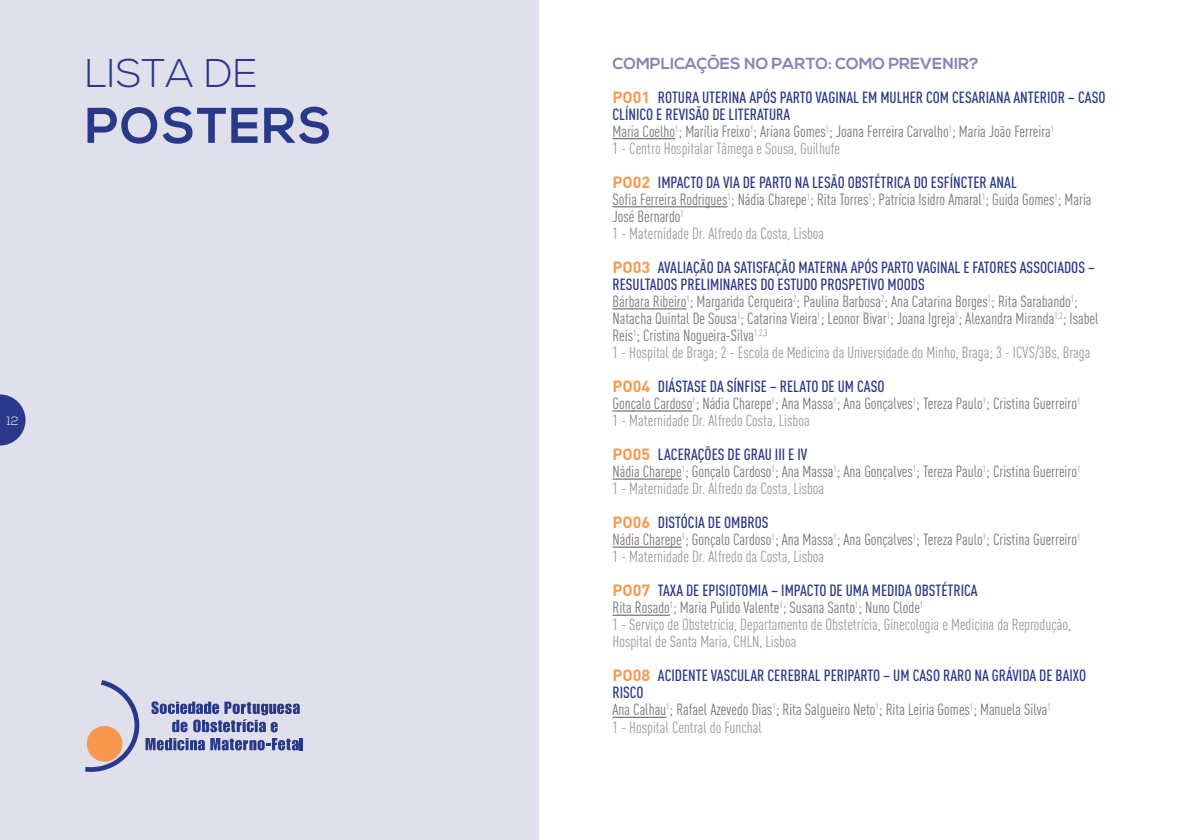
<style>
.page{position:relative;width:1191px;height:840px;background:#fff}
.page>*{position:absolute;margin:0;border:0;box-sizing:border-box;transform-origin:0 0}
.t1{font:700 50px "Nexa";letter-spacing:.03em;color:#293888}
.t2{font:300 40px "Nexa";color:#293888}
.t3{font:16px/17px "DIN Cond";color:#797472}
.t4{font:16px/17px "DIN Cond";color:#9a9a9f}
.t5{font:500 16px/17px "DIN Cond";color:#293888}
.t6{font:700 16px "Nexa";color:#8684b6}
.t7{font:300 12px "Nexa";color:#fff}
.s1{font-family:"DIN";font-weight:700;color:#f8984f}
.s2{font-weight:400;color:#797472}
.s3{font-weight:400;color:#9a9a9f}
.s4{font-weight:500;color:#293888}
.s5{color:#9a9a9f}
.s6{color:#797472}
</style>
<div class="page">
<hr style="left:612px;top:138px;width:63px;height:1px;background:#797472">
<hr style="left:612px;top:206px;width:115px;height:1px;background:#797472">
<hr style="left:612px;top:308px;width:74px;height:1px;background:#797472">
<hr style="left:612px;top:410px;width:80px;height:1px;background:#797472">
<hr style="left:612px;top:478px;width:69px;height:1px;background:#797472">
<hr style="left:612px;top:546px;width:69px;height:1px;background:#797472">
<hr style="left:612px;top:614px;width:58px;height:1px;background:#797472">
<hr style="left:612px;top:716px;width:54px;height:1px;background:#797472">
<div style="left:0;top:0;width:539px;height:839px;background:#e0dfec"></div>
<svg style="left:85px;top:680px;width:218px;height:92px"></svg>
<svg style="left:0;top:394px;width:26px;height:51px"></svg>
<h2 class="t2" style="left:85px;top:50px;width:174px">LISTA DE</h2>
<h1 class="t1" style="left:85px;top:97px;width:248px">POSTERS</h1>
<p class="t7" style="left:7px;top:414px;width:13px">12</p>
<p class="t6" style="left:612px;top:54px;width:368px">COMPLICAÇÕES NO PARTO: COMO PREVENIR?</p>
<p class="t5" style="left:612px;top:88px;width:494px"><span class="s1">PO01</span> ROTURA UTERINA APÓS PARTO VAGINAL EM MULHER COM CESARIANA ANTERIOR – CASO CLÍNICO E REVISÃO DE LITERATURA<br><span class="s2">Maria Coelho</span><sup>1</sup><span class="s2">; Marília Freixo</span><sup>1</sup><span class="s2">; Ariana Gomes</span><sup>1</sup><span class="s2">; Joana Ferreira Carvalho</span><sup>1</sup><span class="s2">; Maria João Ferreira</span><sup>1<br></sup><span class="s3">1 - Centro Hospitalar Tâmega e Sousa, Guilhufe</span></p>
<p class="t3" style="left:612px;top:173px;width:480px"><span class="s1">PO02</span> <span class="s4">IMPACTO DA VIA DE PARTO NA LESÃO OBSTÉTRICA DO ESFÍNCTER ANAL<br></span>Sofia Ferreira Rodrigues<sup>1</sup>; Nádia Charepe<sup>1</sup>; Rita Torres<sup>1</sup>; Patrícia Isidro Amaral<sup>1</sup>; Guida Gomes<sup>1</sup>; Maria José Bernardo<sup>1<br></sup><span class="s5">1 - Maternidade Dr. Alfredo da Costa, Lisboa</span></p>
<p class="t3" style="left:612px;top:258px;width:487px"><span class="s1">PO03</span> <span class="s4">AVALIAÇÃO DA SATISFAÇÃO MATERNA APÓS PARTO VAGINAL E FATORES ASSOCIADOS – RESULTADOS PRELIMINARES DO ESTUDO PROSPETIVO MOODS<br></span>Bárbara Ribeiro<sup>1</sup>; Margarida Cerqueira<sup>2</sup>; Paulina Barbosa<sup>2</sup>; Ana Catarina Borges<sup>1</sup>; Rita Sarabando<sup>1</sup>; Natacha Quintal De Sousa<sup>1</sup>; Catarina Vieira<sup>1</sup>; Leonor Bivar<sup>1</sup>; Joana Igreja<sup>1</sup>; Alexandra Miranda<sup>1,2</sup>; Isabel Reis<sup>1</sup>; Cristina Nogueira-Silva<sup>1,2,3<br></sup><span class="s5">1 - Hospital de Braga; 2 - Escola de Medicina da Universidade do Minho, Braga; 3 - ICVS/3Bs, Braga</span></p>
<p class="t3" style="left:612px;top:377px;width:469px"><span class="s1">PO04</span> <span class="s4">DIÁSTASE DA SÍNFISE – RELATO DE UM CASO<br></span>Gonçalo Cardoso<sup>1</sup>; Nádia Charepe<sup>1</sup>; Ana Massa<sup>1</sup>; Ana Gonçalves<sup>1</sup>; Tereza Paulo<sup>1</sup>; Cristina Guerreiro<sup>1<br></sup><span class="s5">1 - Maternidade Dr. Alfredo Costa, Lisboa</span></p>
<p class="t3" style="left:612px;top:445px;width:469px"><span class="s1">PO05</span> <span class="s4">LACERAÇÕES DE GRAU III E IV<br></span>Nádia Charepe<sup>1</sup>; Gonçalo Cardoso<sup>1</sup>; Ana Massa<sup>1</sup>; Ana Gonçalves<sup>1</sup>; Tereza Paulo<sup>1</sup>; Cristina Guerreiro<sup>1<br></sup><span class="s5">1 - Maternidade Dr. Alfredo da Costa, Lisboa</span></p>
<p class="t3" style="left:612px;top:513px;width:469px"><span class="s1">PO06</span> <span class="s4">DISTÓCIA DE OMBROS<br></span>Nádia Charepe<sup>1</sup>; Gonçalo Cardoso<sup>1</sup>; Ana Massa<sup>1</sup>; Ana Gonçalves<sup>1</sup>; Tereza Paulo<sup>1</sup>; Cristina Guerreiro<sup>1<br></sup><span class="s5">1 - Maternidade Dr. Alfredo da Costa, Lisboa</span></p>
<p class="t4" style="left:612px;top:581px;width:460px"><span class="s1">PO07</span> <span class="s4">TAXA DE EPISIOTOMIA – IMPACTO DE UMA MEDIDA OBSTÉTRICA<br></span><span class="s6">Rita Rosado</span><sup>1</sup><span class="s6">; Maria Pulido Valente</span><sup>1</sup><span class="s6">; Susana Santo</span><sup>1</sup><span class="s6">; Nuno Clode</span><sup>1<br></sup>1 - Serviço de Obstetrícia, Departamento de Obstetrícia, Ginecologia e Medicina da Reprodução, Hospital de Santa Maria, CHLN, Lisboa</p>
<p class="t3" style="left:612px;top:666px;width:475px"><span class="s1">PO08</span> <span class="s4">ACIDENTE VASCULAR CEREBRAL PERIPARTO – UM CASO RARO NA GRÁVIDA DE BAIXO RISCO<br></span>Ana Calhau<sup>1</sup>; Rafael Azevedo Dias<sup>1</sup>; Rita Salgueiro Neto<sup>1</sup>; Rita Leiria Gomes<sup>1</sup>; Manuela Silva<sup>1<br></sup><span class="s5">1 - Hospital Central do Funchal</span></p>
</div>
